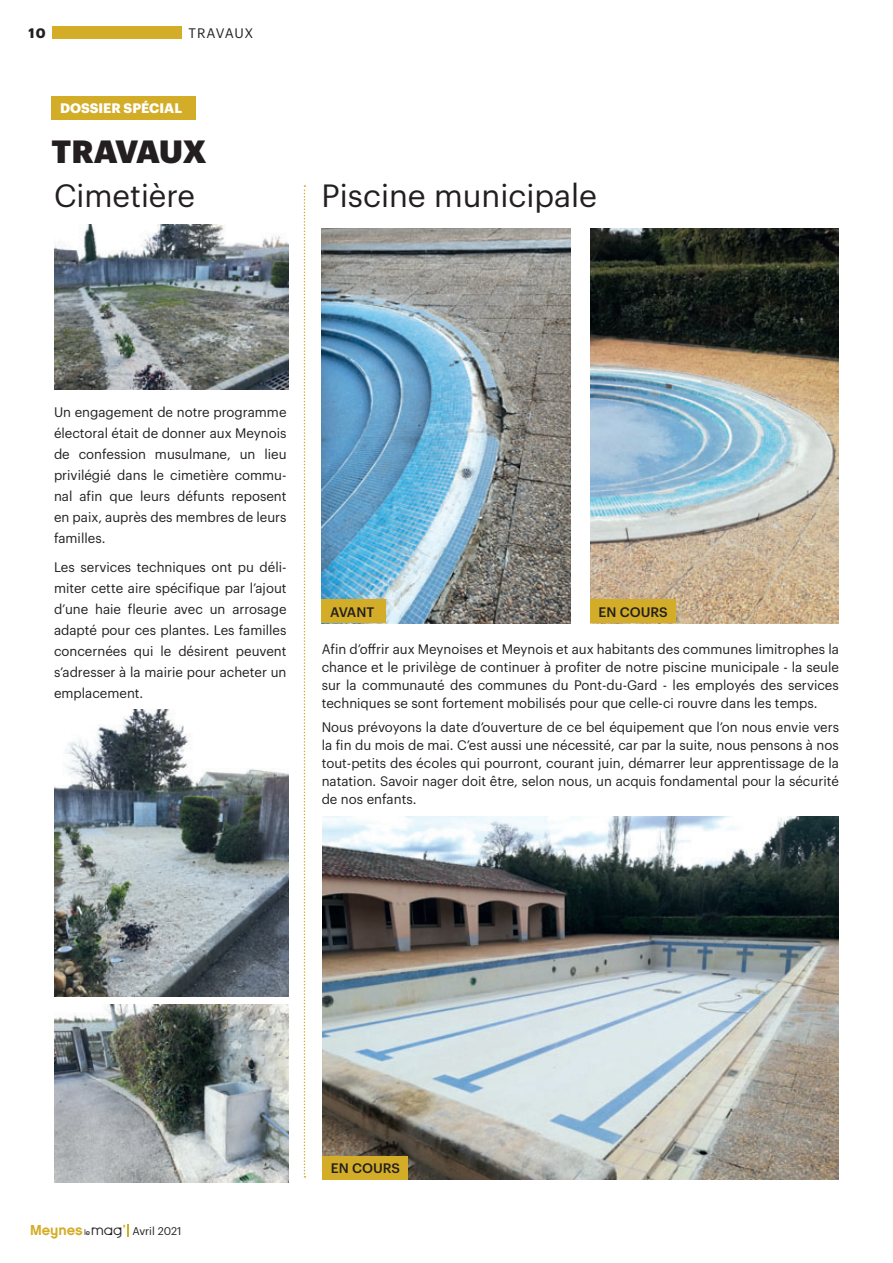
<style>
.page{position:relative;width:893px;height:1263px;background:#fff}
.page>*{position:absolute;margin:0;border:0;box-sizing:border-box;transform-origin:0 0}
.t1{font:31.5px "Graphik";color:#231f20}
.t2{font:900 31.5px "Graphik";letter-spacing:-.03em;color:#231f20}
.t3{font:13.5px/21px "Graphik";color:#231f20;text-align:justify}
.t4{font:500 13.5px "Graphik";color:#231f20}
.t5{font:700 13.5px "Graphik";color:#fff}
.t6{font:13.5px "Graphik";letter-spacing:.05em;color:#231f20}
.t7{font:700 13.5px "Graphik";color:#231f20}
.t8{font:10.95px "Graphik";color:#231f20}
.s1{font-family:"Chalet New York Nineteen Eighty";font-size:14.4px;color:#d4ad28}
.s2{font-family:"Harry Plain";font-size:7.95px}
.s3{font-family:"Seraphic Organism";font-size:13.5px}
</style>
<div class="page">
<div style="left:52px;top:26px;width:130px;height:13px;background:#d4ad28"></div>
<svg style="left:128px;top:1224px;width:1px;height:13px"></svg>
<div style="left:52px;top:96px;width:144px;height:24px;background:#d4ad28"></div>
<img style="left:322px;top:229px;width:248px;height:394px">
<img style="left:590px;top:229px;width:249px;height:394px">
<img style="left:322px;top:816px;width:517px;height:364px">
<div style="left:322px;top:599px;width:64px;height:24px;background:#d4ad28"></div>
<div style="left:590px;top:599px;width:86px;height:24px;background:#d4ad28"></div>
<div style="left:322px;top:1156px;width:86px;height:24px;background:#d4ad28"></div>
<img style="left:54px;top:709px;width:235px;height:288px">
<img style="left:54px;top:1004px;width:235px;height:178px">
<img style="left:54px;top:225px;width:235px;height:164px">
<svg style="left:304px;top:185px;width:1px;height:992px"></svg>
<p class="t7" style="left:29px;top:23px;width:18px">10</p>
<p class="t6" style="left:189px;top:23px;width:66px">TRAVAUX</p>
<p class="t5" style="left:60px;top:98px;width:123px">DOSSIER SPÉCIAL</p>
<h1 class="t2" style="left:52px;top:127px;width:157px">TRAVAUX</h1>
<h1 class="t1" style="left:54px;top:171px;width:143px">Cimetière</h1>
<h1 class="t1" style="left:322px;top:171px;width:277px">Piscine municipale</h1>
<p class="t3" style="left:54px;top:400px;width:234px">Un engagement de notre programme électoral était de donner aux Meynois de confession musulmane, un lieu privilégié dans le cimetière commu&shy;nal afin que leurs défunts reposent en paix, auprès des membres de leurs familles.</p>
<p class="t3" style="left:54px;top:555px;width:234px">Les services techniques ont pu déli&shy;miter cette aire spécifique par l’ajout d’une haie fleurie avec un arrosage adapté pour ces plantes. Les familles concernées qui le désirent peuvent s’adresser à la mairie pour acheter un emplacement.</p>
<p class="t4" style="left:330px;top:602px;width:46px">AVANT</p>
<p class="t4" style="left:599px;top:602px;width:71px">EN COURS</p>
<p class="t3" style="left:322px;top:639px;width:519px;line-height:18px">Afin d’offrir aux Meynoises et Meynois et aux habitants des communes limitrophes la chance et le privilège de continuer à profiter de notre piscine municipale - la seule sur la communauté des communes du Pont-du-Gard - les employés des services techniques se sont fortement mobilisés pour que celle-ci rouvre dans les temps.</p>
<p class="t3" style="left:322px;top:717px;width:519px;line-height:18px">Nous prévoyons la date d’ouverture de ce bel équipement que l’on nous envie vers la fin du mois de mai. C’est aussi une nécessité, car par la suite, nous pensons à nos tout-petits des écoles qui pourront, courant juin, démarrer leur apprentissage de la natation. Savoir nager doit être, selon nous, un acquis fondamental pour la sécurité de nos enfants.</p>
<p class="t8" style="left:30px;top:1222px;width:153px"><span class="s1">Meynes</span> <span class="s2">le</span><span class="s3">Mag</span><sup>’</sup> Avril 2021</p>
<p class="t4" style="left:331px;top:1158px;width:71px">EN COURS</p>
</div>
